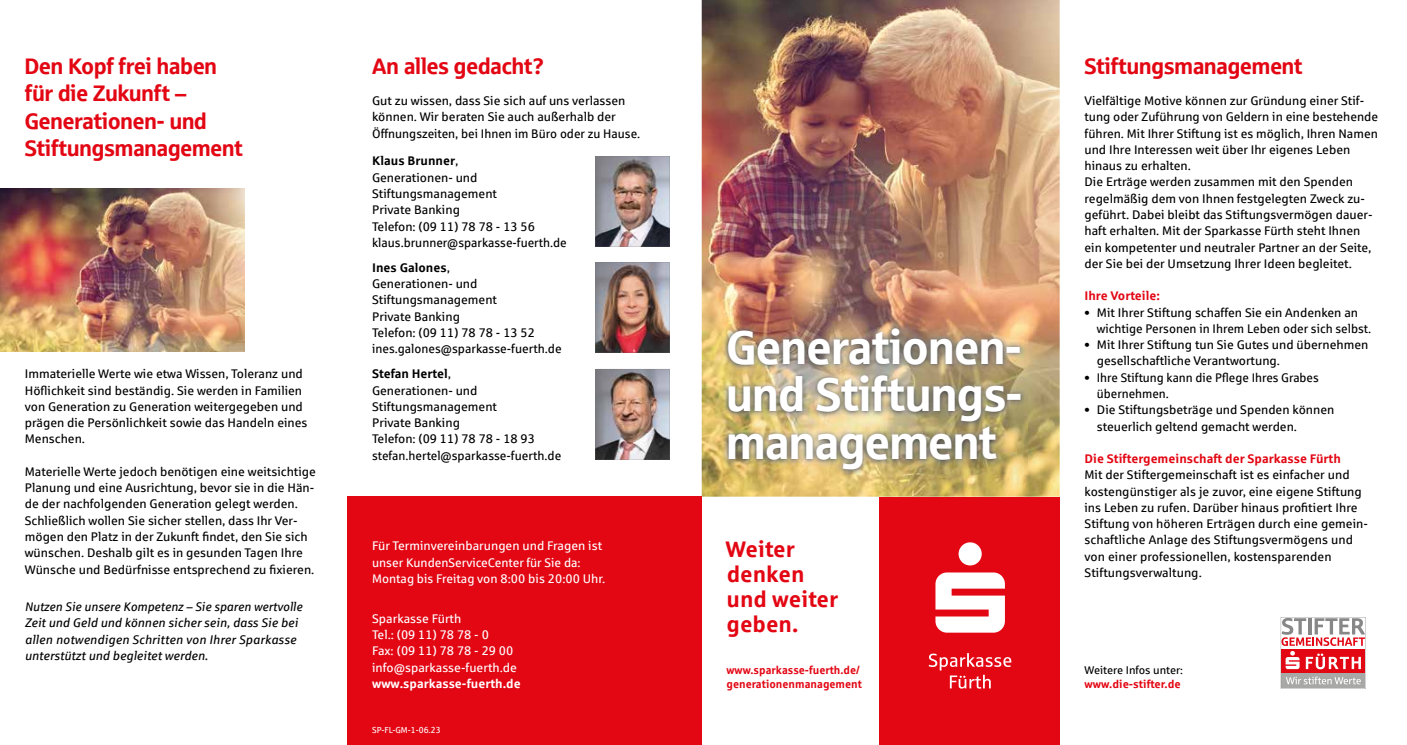
<style>
.page{position:relative;width:1407px;height:745px;background:#fff}
.page>*{position:absolute;margin:0;border:0;box-sizing:border-box;transform-origin:0 0}
.t1{font:47.5px/47.5px "Sparkasse Head";color:#fff;text-align:justify}
.t2{font:22.5px/27.5px "Sparkasse Head";color:#e30613}
.t3{font:700 22.5px/25px "Sparkasse Rg";color:#e30613}
.t4{font:12.5px/16.2px "Sparkasse Rg";color:#000}
.t5{font:12.5px/16.2px "Sparkasse Rg";color:#fff}
.t6{font:italic 12.5px/16.2px "Sparkasse Rg";color:#000}
.t7{font:700 12.5px "Sparkasse Rg";color:#e30613}
.t8{font:700 12.5px "Sparkasse Rg";color:#fff}
.t9{font:700 11.25px/13.8px "Sparkasse Rg";color:#e30613}
.t10{font:11.25px "Sparkasse Rg";color:#000}
.t11{font:8.75px "Sparkasse Rg";color:#fff}
.s1{color:#fff}
.s2{font-weight:700}
</style>
<div class="page">
<div style="left:347px;top:496px;width:355px;height:248px;background:#e30613"></div>
<div style="left:879px;top:496px;width:180px;height:248px;background:#e30613"></div>
<img style="left:702px;top:0;width:357px;height:496px">
<img style="left:0;top:188px;width:244px;height:163px">
<img style="left:722px;top:322px;width:305px;height:152px">
<svg style="left:1280px;top:617px;width:86px;height:71px"></svg>
<img style="left:595px;top:369px;width:75px;height:90px">
<img style="left:595px;top:262px;width:75px;height:91px">
<img style="left:595px;top:156px;width:75px;height:90px">
<svg style="left:928px;top:653px;width:83px;height:35px"></svg>
<svg style="left:935px;top:542px;width:70px;height:90px"></svg>
<h2 class="t2" style="left:25px;top:51px;width:225px">Den Kopf frei haben für die Zukunft –<br>Generationen- und<br>Stiftungsmanagement<span class="s1">.</span></h2>
<p class="t4" style="left:25px;top:365px;width:284px">Immaterielle Werte wie etwa Wissen, Toleranz und Höflichkeit sind beständig. Sie werden in Familien von Generation zu Generation weitergegeben und prägen die Persönlichkeit sowie das Handeln eines Menschen.</p>
<p class="t4" style="left:25px;top:463px;width:293px">Materielle Werte jedoch benötigen eine weitsichtige Planung und eine Ausrichtung, bevor sie in die Hän&shy;de der nachfolgenden Generation gelegt werden.<br>Schließlich wollen Sie sicher stellen, dass Ihr Ver&shy;mögen den Platz in der Zukunft findet, den Sie sich wünschen. Deshalb gilt es in gesunden Tagen Ihre Wünsche und Bedürfnisse entsprechend zu fixieren.</p>
<p class="t6" style="left:25px;top:598px;width:279px">Nutzen Sie unsere Kompetenz – Sie sparen wertvolle Zeit und Geld und können sicher sein, dass Sie bei allen notwendigen Schritten von Ihrer Sparkasse unterstützt und begleitet werden.</p>
<h2 class="t2" style="left:372px;top:51px;width:173px">An alles gedacht?</h2>
<p class="t4" style="left:372px;top:92px;width:270px">Gut zu wissen, dass Sie sich auf uns verlassen können. Wir beraten Sie auch außerhalb der<br>Öffnungszeiten, bei Ihnen im Büro oder zu Hause.</p>
<p class="t4" style="left:372px;top:152px;width:196px"><span class="s2">Klaus Brunner</span>,<br>Generationen- und<br>Stiftungsmanagement<br>Private Banking<br>Telefon: (09 11) 78 78 - 13 56 klaus.brunner@sparkasse-fuerth.de</p>
<p class="t4" style="left:372px;top:259px;width:191px"><span class="s2">Ines Galones</span>,<br>Generationen- und<br>Stiftungsmanagement<br>Private Banking<br>Telefon: (09 11) 78 78 - 13 52 ines.galones@sparkasse-fuerth.de</p>
<p class="t4" style="left:372px;top:365px;width:191px"><span class="s2">Stefan Hertel</span>,<br>Generationen- und<br>Stiftungsmanagement<br>Private Banking<br>Telefon: (09 11) 78 78 - 18 93 stefan.hertel@sparkasse-fuerth.de</p>
<p class="t5" style="left:372px;top:537px;width:235px">Für Terminvereinbarungen und Fragen ist unser KundenServiceCenter für Sie da:<br>Montag bis Freitag von 8:00 bis 20:00 Uhr.</p>
<p class="t5" style="left:372px;top:609px;width:146px">Sparkasse Fürth<br>Tel.: (09 11) 78 78 - 0<br>Fax: (09 11) 78 78 - 29 00 info@sparkasse-fuerth.de</p>
<p class="t8" style="left:372px;top:675px;width:150px">www.sparkasse-fuerth.de</p>
<p class="t11" style="left:372px;top:723px;width:70px">SP-FL-GM-1-06.23</p>
<h2 class="t2" style="left:1084px;top:51px;width:220px">Stiftungsmanagement</h2>
<p class="t4" style="left:1084px;top:92px;width:295px">Vielfältige Motive können zur Gründung einer Stif&shy;tung oder Zuführung von Geldern in eine bestehende führen. Mit Ihrer Stiftung ist es möglich, Ihren Namen und Ihre Interessen weit über Ihr eigenes Leben hinaus zu erhalten.<br>Die Erträge werden zusammen mit den Spenden regelmäßig dem von Ihnen festgelegten Zweck zu&shy;geführt. Dabei bleibt das Stiftungsvermögen dauer&shy;haft erhalten. Mit der Sparkasse Fürth steht Ihnen ein kompetenter und neutraler Partner an der Seite, der Sie bei der Umsetzung Ihrer Ideen begleitet.</p>
<p class="t7" style="left:1084px;top:288px;width:77px">Ihre Vorteile:</p>
<p class="t4" style="left:1097px;top:303px;width:276px;text-indent:-12px">• Mit Ihrer Stiftung schaffen Sie ein Andenken an wichtige Personen in Ihrem Leben oder sich selbst.</p>
<p class="t4" style="left:1097px;top:336px;width:273px;text-indent:-12px">• Mit Ihrer Stiftung tun Sie Gutes und übernehmen gesellschaftliche Verantwortung.</p>
<p class="t4" style="left:1097px;top:368px;width:223px;text-indent:-12px">• Ihre Stiftung kann die Pflege Ihres Grabes übernehmen.</p>
<p class="t4" style="left:1097px;top:401px;width:239px;text-indent:-12px">• Die Stiftungsbeträge und Spenden können steuerlich geltend gemacht werden.</p>
<p class="t7" style="left:1084px;top:450px;width:258px">Die Stiftergemeinschaft der Sparkasse Fürth</p>
<p class="t4" style="left:1084px;top:466px;width:285px">Mit der Stiftergemeinschaft ist es einfacher und kostengünstiger als je zuvor, eine eigene Stiftung ins Leben zu rufen. Darüber hinaus profitiert Ihre Stiftung von höheren Erträgen durch eine gemein&shy;schaftliche Anlage des Stiftungsvermögens und von einer professionellen, kostensparenden Stiftungsverwaltung.</p>
<h1 class="t1" style="left:726px;top:321px;width:297px">Generationen&shy;und Stiftungs&shy;management</h1>
<h2 class="t3" style="left:725px;top:535px;width:114px">Weiter denken und weiter geben.</h2>
<p class="t9" style="left:726px;top:662px;width:137px">www.sparkasse-fuerth.de/ generationenmanagement</p>
<p class="t10" style="left:1084px;top:663px;width:100px">Weitere Infos unter:</p>
<p class="t9" style="left:1084px;top:676px;width:98px">www.die-stifter.de</p>
</div>
